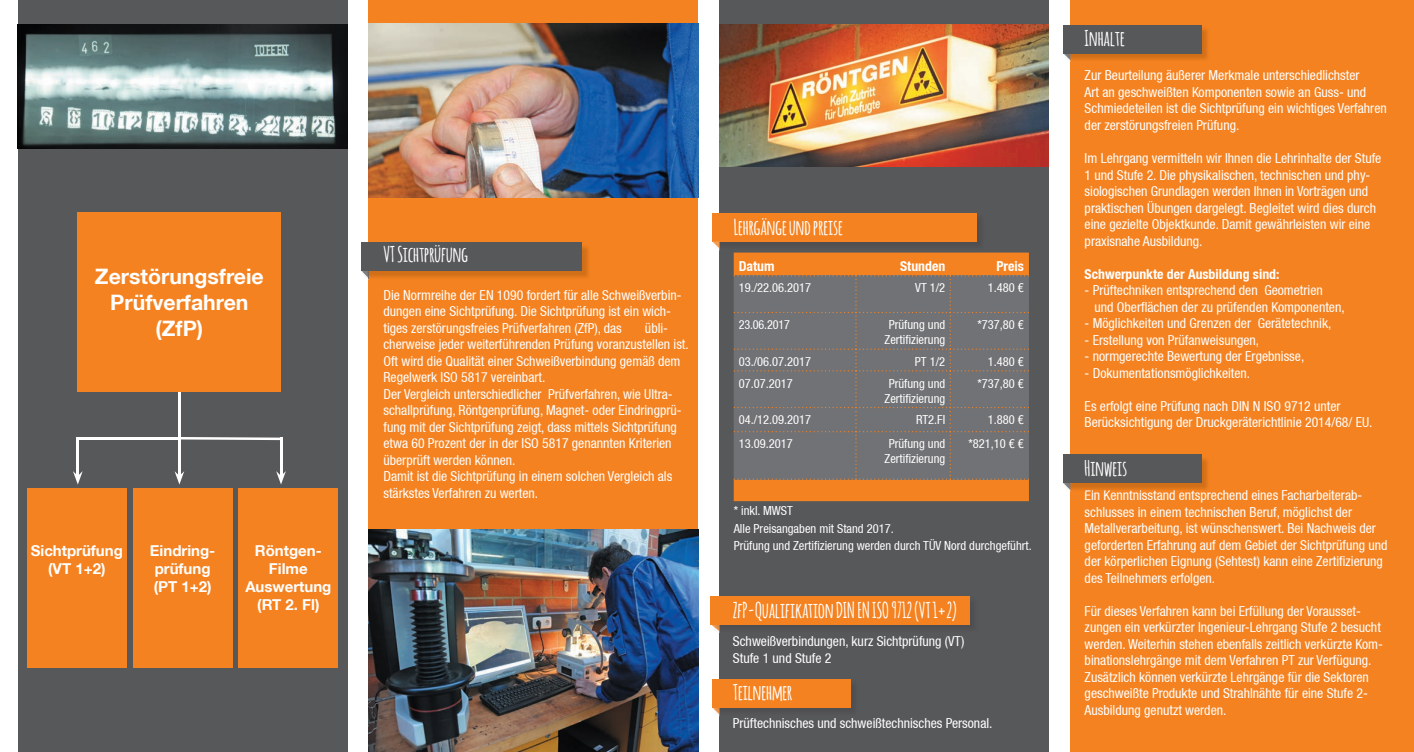
<style>
.page{position:relative;width:1414px;height:752px;background:#fff}
.page>*{position:absolute;margin:0;border:0;box-sizing:border-box;transform-origin:0 0}
.t1{font:700 21.25px "Amatic";color:#fff}
.t2{font:700 21.25px/25.5px "Helvetica Neue LT";color:#fff;text-align:center}
.t3{font:700 15px/18px "Helvetica Neue LT";color:#fff;text-align:center}
.t4{font:condensed 13.75px/16.5px "Helvetica Neue LT";color:#fff}
.t5{font:700 condensed 13.75px "Helvetica Neue LT";color:#fff}
.t6{font:condensed 12.5px/15px "Helvetica Neue LT";color:#fff;text-align:center}
</style>
<div class="page">
<div style="left:719px;top:0;width:330px;height:751px;background:#57585a"></div>
<img style="left:719px;top:214px;width:258px;height:36px">
<div style="left:712px;top:213px;width:264px;height:28px;background:#f58220"></div>
<svg style="left:712px;top:241px;width:7px;height:7px"></svg>
<div style="left:734px;top:252px;width:295px;height:249px;background:#f58220"></div>
<div style="left:734px;top:275px;width:295px;height:204px;background:#717275"></div>
<img style="left:719px;top:25px;width:330px;height:142px">
<div style="left:18px;top:0;width:329px;height:751px;background:#57585a"></div>
<div style="left:78px;top:213px;width:203px;height:179px;background:#f58220"></div>
<div style="left:27px;top:488px;width:99px;height:179px;background:#f58220"></div>
<div style="left:133px;top:488px;width:99px;height:179px;background:#f58220"></div>
<div style="left:239px;top:488px;width:99px;height:179px;background:#f58220"></div>
<hr style="left:178px;top:392px;width:3px;height:83px;background:#fff">
<svg style="left:175px;top:471px;width:9px;height:13px"></svg>
<hr style="left:78px;top:437px;width:101px;height:2px;background:#fff">
<hr style="left:77px;top:437px;width:2px;height:38px;background:#fff">
<svg style="left:73px;top:471px;width:10px;height:13px"></svg>
<svg style="left:181px;top:437px;width:99px;height:3px"></svg>
<hr style="left:280px;top:437px;width:2px;height:38px;background:#fff">
<svg style="left:276px;top:471px;width:10px;height:13px"></svg>
<img style="left:18px;top:25px;width:329px;height:123px">
<div style="left:368px;top:0;width:330px;height:751px;background:#f58220"></div>
<img style="left:368px;top:246px;width:221px;height:33px">
<svg style="left:361px;top:271px;width:8px;height:7px"></svg>
<div style="left:361px;top:242px;width:221px;height:29px;background:#57585a"></div>
<img style="left:369px;top:529px;width:329px;height:222px">
<img style="left:368px;top:24px;width:330px;height:174px">
<div style="left:1070px;top:0;width:344px;height:751px;background:#f58220"></div>
<img style="left:719px;top:624px;width:251px;height:8px">
<svg style="left:711px;top:624px;width:9px;height:7px"></svg>
<div style="left:711px;top:595px;width:259px;height:29px;background:#f58220"></div>
<img style="left:719px;top:679px;width:132px;height:36px">
<svg style="left:712px;top:707px;width:8px;height:7px"></svg>
<div style="left:712px;top:678px;width:138px;height:29px;background:#f58220"></div>
<img style="left:1070px;top:26px;width:138px;height:36px">
<svg style="left:1063px;top:53px;width:7px;height:7px"></svg>
<div style="left:1063px;top:25px;width:138px;height:28px;background:#57585a"></div>
<img style="left:1070px;top:455px;width:138px;height:36px">
<img style="left:1085px;top:490px;width:123px;height:1px">
<svg style="left:1063px;top:482px;width:7px;height:8px"></svg>
<div style="left:1063px;top:454px;width:138px;height:28px;background:#57585a"></div>
<h1 class="t2" style="left:95px;top:263px;width:170px">Zerstörungsfreie<br>Prüfverfahren (ZfP)</h1>
<p class="t3" style="left:31px;top:541px;width:94px">Sichtprüfung (VT 1+2)</p>
<p class="t3" style="left:150px;top:541px;width:67px;text-align:left">Eindring&shy;prüfung (PT 1+2)</p>
<p class="t3" style="left:245px;top:541px;width:88px">Röntgen-<br>Filme<br>Auswertung (RT 2. Fl)</p>
<h1 class="t1" style="left:383px;top:239px;width:86px">VT Sichtprüfung</h1>
<p class="t4" style="left:383px;top:286px;width:300px">Die Normreihe der EN 1090 fordert für alle Schweißverbin&shy;dungen eine Sichtprüfung. Die Sichtprüfung ist ein wich&shy;tiges zerstörungsfreies Prüfverfahren (ZfP), das</p>
<p class="t4" style="left:383px;top:319px;width:307px;text-indent:261px">übli&shy;cherweise jeder weiterführenden Prüfung voranzustellen ist.<br>Oft wird die Qualität einer Schweißverbindung gemäß dem Regelwerk ISO 5817 vereinbart.<br>Der Vergleich unterschiedlicher Prüfverfahren, wie Ultra&shy;schallprüfung, Röntgenprüfung, Magnet- oder Eindringprü&shy;fung mit der Sichtprüfung zeigt, dass mittels Sichtprüfung etwa 60 Prozent der in der ISO 5817 genannten Kriterien überprüft werden können.<br>Damit ist die Sichtprüfung in einem solchen Vergleich als stärkstes Verfahren zu werten.</p>
<h1 class="t1" style="left:734px;top:212px;width:111px">Lehrgänge und preise</h1>
<p class="t5" style="left:739px;top:257px;width:37px">Datum</p>
<p class="t5" style="left:900px;top:257px;width:47px">Stunden</p>
<p class="t5" style="left:996px;top:257px;width:29px">Preis</p>
<p class="t6" style="left:739px;top:280px;width:74px">19./22.06.2017</p>
<p class="t6" style="left:915px;top:280px;width:32px">VT 1/2</p>
<p class="t6" style="left:988px;top:280px;width:37px">1.480 €</p>
<p class="t6" style="left:739px;top:317px;width:53px">23.06.2017</p>
<p class="t6" style="left:884px;top:317px;width:62px">Prüfung und<br>Zertifizierung</p>
<p class="t6" style="left:977px;top:317px;width:48px">*737,80 €</p>
<p class="t6" style="left:739px;top:353px;width:74px">03./06.07.2017</p>
<p class="t6" style="left:915px;top:353px;width:32px">PT 1/2</p>
<p class="t6" style="left:988px;top:353px;width:37px">1.480 €</p>
<p class="t6" style="left:739px;top:375px;width:56px">07.07.2017</p>
<p class="t6" style="left:884px;top:375px;width:62px">Prüfung und<br>Zertifizierung</p>
<p class="t6" style="left:977px;top:375px;width:48px">*737,80 €</p>
<p class="t6" style="left:739px;top:412px;width:74px">04./12.09.2017</p>
<p class="t6" style="left:916px;top:412px;width:31px">RT2.FI</p>
<p class="t6" style="left:988px;top:412px;width:37px">1.880 €</p>
<p class="t6" style="left:739px;top:436px;width:56px">13.09.2017</p>
<p class="t6" style="left:884px;top:436px;width:62px">Prüfung und<br>Zertifizierung</p>
<p class="t6" style="left:968px;top:436px;width:57px">*821,10 € €</p>
<p class="t6" style="left:734px;top:501px;width:300px;line-height:17.5px;text-align:left">* inkl. MWST<br>Alle Preisangaben mit Stand 2017.<br>Prüfung und Zertifizierung werden durch TÜV Nord durchgeführt.</p>
<h1 class="t1" style="left:733px;top:594px;width:225px">ZfP-Qualifikation DIN EN ISO 9712 (VT 1+2)</h1>
<p class="t4" style="left:733px;top:632px;width:233px">Schweißverbindungen, kurz Sichtprüfung (VT)<br>Stufe 1 und Stufe 2</p>
<h1 class="t1" style="left:733px;top:677px;width:61px">Teilnehmer</h1>
<p class="t4" style="left:733px;top:714px;width:261px">Prüftechnisches und schweißtechnisches Personal.</p>
<h1 class="t1" style="left:1084px;top:23px;width:42px">Inhalte</h1>
<p class="t4" style="left:1084px;top:67px;width:304px">Zur Beurteilung äußerer Merkmale unterschiedlichster<br>Art an geschweißten Komponenten sowie an Guss- und Schmiedeteilen ist die Sichtprüfung ein wichtiges Verfahren der zerstörungsfreien Prüfung.</p>
<p class="t4" style="left:1084px;top:150px;width:298px">Im Lehrgang vermitteln wir Ihnen die Lehrinhalte der Stufe 1 und Stufe 2. Die physikalischen, technischen und phy&shy;siologischen Grundlagen werden Ihnen in Vorträgen und praktischen Übungen dargelegt. Begleitet wird dies durch eine gezielte Objektkunde. Damit gewährleisten wir eine praxisnahe Ausbildung.</p>
<p class="t5" style="left:1084px;top:265px;width:196px">Schwerpunkte der Ausbildung sind:</p>
<p class="t4" style="left:1094px;top:282px;width:252px;text-indent:-10px">- Prüftechniken entsprechend den Geometrien und Oberflächen der zu prüfenden Komponenten,</p>
<p class="t4" style="left:1084px;top:315px;width:248px">- Möglichkeiten und Grenzen der Gerätetechnik,</p>
<p class="t4" style="left:1084px;top:331px;width:176px">- Erstellung von Prüfanweisungen,</p>
<p class="t4" style="left:1084px;top:348px;width:221px">- normgerechte Bewertung der Ergebnisse,</p>
<p class="t4" style="left:1084px;top:364px;width:167px">- Dokumentationsmöglichkeiten.</p>
<p class="t4" style="left:1084px;top:397px;width:289px">Es erfolgt eine Prüfung nach DIN N ISO 9712 unter<br>Berücksichtigung der Druckgeräterichtlinie 2014/68/ EU.</p>
<h1 class="t1" style="left:1084px;top:452px;width:44px">Hinweis</h1>
<p class="t4" style="left:1084px;top:486px;width:304px">Ein Kenntnisstand entsprechend eines Facharbeiterab&shy;schlusses in einem technischen Beruf, möglichst der Metallverarbeitung, ist wünschenswert. Bei Nachweis der geforderten Erfahrung auf dem Gebiet der Sichtprüfung und der körperlichen Eignung (Sehtest) kann eine Zertifizierung des Teilnehmers erfolgen.</p>
<p class="t4" style="left:1084px;top:602px;width:300px">Für dieses Verfahren kann bei Erfüllung der Vorausset&shy;zungen ein verkürzter Ingenieur-Lehrgang Stufe 2 besucht werden. Weiterhin stehen ebenfalls zeitlich verkürzte Kom&shy;binationslehrgänge mit dem Verfahren PT zur Verfügung.<br>Zusätzlich können verkürzte Lehrgänge für die Sektoren geschweißte Produkte und Strahlnähte für eine Stufe 2- Ausbildung genutzt werden.</p>
</div>
